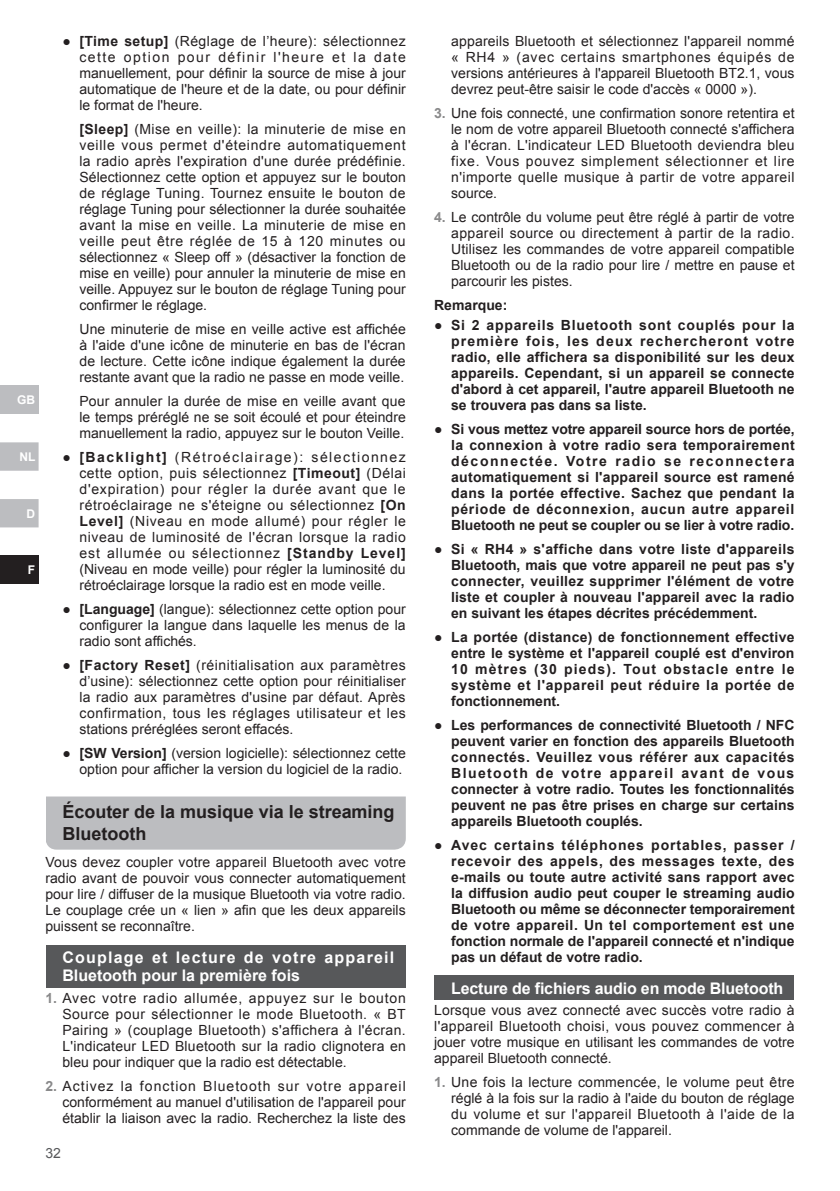
<style>
.page{position:relative;width:840px;height:1191px;background:#fff}
.page>*{position:absolute;margin:0;border:0;box-sizing:border-box;transform-origin:0 0}
.t1{font:700 18px/22px "Arial";color:#231f20}
.t2{font:700 16px/18px "Arial";letter-spacing:.075em;color:#fff}
.t3{font:700 16px "Arial";color:#fff}
.t4{font:14px/16px "Arial";color:#231f20;text-align:justify}
.t5{font:700 14px/16px "Arial";color:#231f20;text-align:justify}
.t6{font:14px "Arial";color:#57585a}
.t7{font:700 12px "Arial";color:#fff}
.s1{font-weight:700}
.s2{font-weight:700;color:#89898a}
.s3{font-weight:400}
</style>
<div class="page">
<div style="left:0;top:386px;width:39px;height:28px;background:#bcbdc0"></div>
<svg style="left:0;top:442px;width:39px;height:85px"></svg>
<div style="left:0;top:556px;width:39px;height:28px;background:#231f20"></div>
<div style="left:46px;top:796px;width:359px;height:53px;background:#bcbdc0"></div>
<div style="left:46px;top:945px;width:359px;height:42px;background:#57585a"></div>
<div style="left:434px;top:975px;width:359px;height:25px;background:#57585a"></div>
<p class="t7" style="left:17px;top:392px;width:19px">GB</p>
<p class="t7" style="left:19px;top:448px;width:17px">NL</p>
<p class="t7" style="left:26px;top:505px;width:10px">D</p>
<p class="t7" style="left:28px;top:562px;width:9px">F</p>
<p class="t4" style="left:79px;top:33px;width:328px;text-indent:-17px">● <span class="s1">[Time setup]</span> (Réglage de l’heure): sélectionnez cette option pour définir l'heure et la date manuellement, pour définir la source de mise à jour automatique de l'heure et de la date, ou pour définir le format de l'heure.</p>
<p class="t4" style="left:79px;top:121px;width:328px"><span class="s1">[Sleep]</span> (Mise en veille): la minuterie de mise en veille vous permet d'éteindre automatiquement la radio après l'expiration d'une durée prédéfinie.<br>Sélectionnez cette option et appuyez sur le bouton de réglage Tuning. Tournez ensuite le bouton de réglage Tuning pour sélectionner la durée souhaitée avant la mise en veille. La minuterie de mise en veille peut être réglée de 15 à 120 minutes ou sélectionnez « Sleep off » (désactiver la fonction de mise en veille) pour annuler la minuterie de mise en veille. Appuyez sur le bouton de réglage Tuning pour confirmer le réglage.</p>
<p class="t4" style="left:79px;top:321px;width:328px">Une minuterie de mise en veille active est affichée à l'aide d'une icône de minuterie en bas de l'écran de lecture. Cette icône indique également la durée restante avant que la radio ne passe en mode veille.</p>
<p class="t4" style="left:79px;top:393px;width:327px">Pour annuler la durée de mise en veille avant que le temps préréglé ne se soit écoulé et pour éteindre manuellement la radio, appuyez sur le bouton Veille.</p>
<p class="t4" style="left:79px;top:449px;width:328px;text-indent:-17px">● <span class="s1">[Backlight]</span> (Rétroéclairage): sélectionnez cette option, puis sélectionnez <span class="s1">[Timeout]</span> (Délai d'expiration) pour régler la durée avant que le rétroéclairage ne s'éteigne ou sélectionnez <span class="s1">[On Level]</span> (Niveau en mode allumé) pour régler le niveau de luminosité de l'écran lorsque la radio est allumée ou sélectionnez <span class="s1">[Standby Level] </span>(Niveau en mode veille) pour régler la luminosité du rétroéclairage lorsque la radio est en mode veille.</p>
<p class="t4" style="left:79px;top:601px;width:327px;text-indent:-17px">● <span class="s1">[Language]</span> (langue): sélectionnez cette option pour configurer la langue dans laquelle les menus de la radio sont affichés.</p>
<p class="t4" style="left:79px;top:657px;width:328px;text-indent:-17px">● <span class="s1">[Factory Reset]</span> (réinitialisation aux paramètres d’usine): sélectionnez cette option pour réinitialiser la radio aux paramètres d'usine par défaut. Après confirmation, tous les réglages utilisateur et les stations préréglées seront effacés.</p>
<p class="t4" style="left:62px;top:745px;width:344px;text-align:right">● <span class="s1">[SW Version]</span> (version logicielle): sélectionnez cette option pour afficher la version du logiciel de la radio.</p>
<p class="t1" style="left:62px;top:801px;width:333px">Écouter de la musique via le streaming<br>Bluetooth</p>
<p class="t4" style="left:45px;top:854px;width:362px">Vous devez coupler votre appareil Bluetooth avec votre radio avant de pouvoir vous connecter automatiquement pour lire / diffuser de la musique Bluetooth via votre radio.<br>Le couplage crée un « lien » afin que les deux appareils puissent se reconnaître.</p>
<p class="t2" style="left:62px;top:949px;width:333px">Couplage et lecture de votre appareil<br>Bluetooth pour la première fois</p>
<p class="t4" style="left:62px;top:990px;width:345px;text-indent:-17px"><span class="s2">1.</span> Avec votre radio allumée, appuyez sur le bouton Source pour sélectionner le mode Bluetooth. « BT Pairing » (couplage Bluetooth) s'affichera à l'écran.<br>L'indicateur LED Bluetooth sur la radio clignotera en bleu pour indiquer que la radio est détectable.</p>
<p class="t4" style="left:62px;top:1077px;width:344px;text-indent:-17px"><span class="s2">2.</span> Activez la fonction Bluetooth sur votre appareil conformément au manuel d'utilisation de l'appareil pour établir la liaison avec la radio. Recherchez la liste des</p>
<p class="t6" style="left:45px;top:1143px;width:17px">32</p>
<p class="t4" style="left:451px;top:33px;width:345px">appareils Bluetooth et sélectionnez l'appareil nommé « RH4 » (avec certains smartphones équipés de versions antérieures à l'appareil Bluetooth BT2.1, vous devrez peut-être saisir le code d'accès « 0000 »).</p>
<p class="t4" style="left:451px;top:105px;width:345px;text-indent:-17px"><span class="s2">3.</span> Une fois connecté, une confirmation sonore retentira et le nom de votre appareil Bluetooth connecté s'affichera à l'écran. L'indicateur LED Bluetooth deviendra bleu fixe. Vous pouvez simplement sélectionner et lire n'importe quelle musique à partir de votre appareil source.</p>
<p class="t4" style="left:451px;top:209px;width:345px;text-indent:-17px"><span class="s2">4.</span> Le contrôle du volume peut être réglé à partir de votre appareil source ou directement à partir de la radio.<br>Utilisez les commandes de votre appareil compatible Bluetooth ou de la radio pour lire / mettre en pause et parcourir les pistes.</p>
<p class="t5" style="left:434px;top:297px;width:75px">Remarque:</p>
<p class="t5" style="left:451px;top:317px;width:345px;text-indent:-17px"><span class="s3">●</span> Si 2 appareils Bluetooth sont couplés pour la première fois, les deux rechercheront votre radio, elle affichera sa disponibilité sur les deux appareils. Cependant, si un appareil se connecte d'abord à cet appareil, l'autre appareil Bluetooth ne se trouvera pas dans sa liste.</p>
<p class="t5" style="left:451px;top:421px;width:345px;text-indent:-17px"><span class="s3">●</span> Si vous mettez votre appareil source hors de portée, la connexion à votre radio sera temporairement déconnectée. Votre radio se reconnectera automatiquement si l'appareil source est ramené dans la portée effective. Sachez que pendant la période de déconnexion, aucun autre appareil Bluetooth ne peut se coupler ou se lier à votre radio.</p>
<p class="t5" style="left:451px;top:541px;width:345px;text-indent:-17px"><span class="s3">●</span> Si « RH4 » s'affiche dans votre liste d'appareils Bluetooth, mais que votre appareil ne peut pas s'y connecter, veuillez supprimer l'élément de votre liste et coupler à nouveau l'appareil avec la radio en suivant les étapes décrites précédemment.</p>
<p class="t5" style="left:451px;top:629px;width:345px;text-indent:-17px"><span class="s3">●</span> La portée (distance) de fonctionnement effective entre le système et l'appareil couplé est d'environ 10 mètres (30 pieds). Tout obstacle entre le système et l'appareil peut réduire la portée de fonctionnement.</p>
<p class="t5" style="left:451px;top:717px;width:345px;text-indent:-17px"><span class="s3">●</span> Les performances de connectivité Bluetooth / NFC peuvent varier en fonction des appareils Bluetooth connectés. Veuillez vous référer aux capacités Bluetooth de votre appareil avant de vous connecter à votre radio. Toutes les fonctionnalités peuvent ne pas être prises en charge sur certains appareils Bluetooth couplés.</p>
<p class="t5" style="left:451px;top:837px;width:345px;text-indent:-17px"><span class="s3">●</span> Avec certains téléphones portables, passer / recevoir des appels, des messages texte, des e-mails ou toute autre activité sans rapport avec la diffusion audio peut couper le streaming audio Bluetooth ou même se déconnecter temporairement de votre appareil. Un tel comportement est une fonction normale de l'appareil connecté et n'indique pas un défaut de votre radio.</p>
<p class="t3" style="left:451px;top:977px;width:333px">Lecture de fichiers audio en mode Bluetooth</p>
<p class="t4" style="left:434px;top:1002px;width:362px">Lorsque vous avez connecté avec succès votre radio à l'appareil Bluetooth choisi, vous pouvez commencer à jouer votre musique en utilisant les commandes de votre appareil Bluetooth connecté.</p>
<p class="t4" style="left:451px;top:1074px;width:345px;text-indent:-17px"><span class="s2">1.</span> Une fois la lecture commencée, le volume peut être réglé à la fois sur la radio à l'aide du bouton de réglage du volume et sur l'appareil Bluetooth à l'aide de la commande de volume de l'appareil.</p>
</div>
